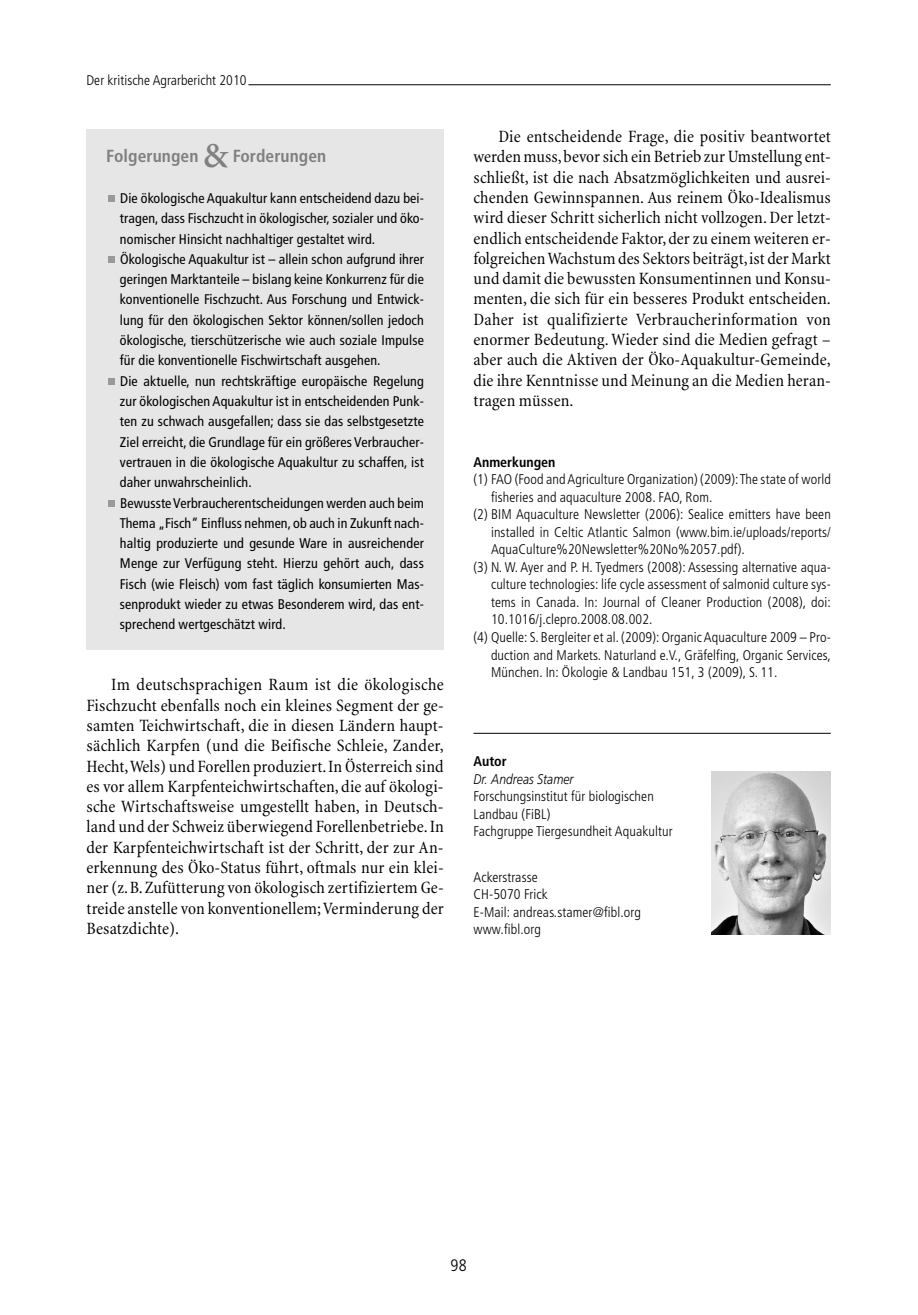
<style>
.page{position:relative;width:918px;height:1315px;background:#fff}
.page>*{position:absolute;margin:0;border:0;box-sizing:border-box;transform-origin:0 0}
.t1{font:condensed 17.5px/20.3px "Minion";letter-spacing:.005em;color:#000;text-align:justify}
.t2{font:condensed 17.5px/20.3px "Minion";letter-spacing:.005em;color:#000;text-align:justify;scale:1.04 1}
.t3{font:700 condensed 17.5px "Frutiger";letter-spacing:.005em;color:#808080}
.t4{font:300 condensed 16.62px "Frutiger";color:#000}
.t5{font:condensed 14px/20.3px "Frutiger";letter-spacing:.01em;color:#000}
.t6{font:300 condensed 14px/17.5px "Frutiger";letter-spacing:.01em;color:#000}
.t7{font:700 condensed 14px "Frutiger";color:#000}
.t8{font:italic 300 14px "Frutiger";letter-spacing:.005em;color:#000;scale:.86 1}
.s1{font-family:"Minion";font-weight:600;font-stretch:normal;font-size:35px}
</style>
<div class="page">
<hr style="left:248px;top:84px;width:583px;height:1px;background:#000">
<hr style="left:473px;top:733px;width:358px;height:1px;background:#000">
<div style="left:86px;top:129px;width:358px;height:520px;background:#e6e6e6"></div>
<div style="left:108px;top:500px;width:7px;height:7px;background:#999"></div>
<div style="left:108px;top:378px;width:7px;height:7px;background:#999"></div>
<div style="left:108px;top:256px;width:7px;height:7px;background:#999"></div>
<div style="left:108px;top:195px;width:7px;height:7px;background:#999"></div>
<img style="left:711px;top:771px;width:120px;height:163px">
<p class="t6" style="left:86px;top:73px;width:162px">Der kritische Agrarbericht 2010</p>
<p class="t3" style="left:106px;top:149px;width:221px">Folgerungen <span class="s1">&amp;</span> Forderungen</p>
<p class="t5" style="left:120px;top:189px;width:305px">Die ökologische Aquakultur kann entscheidend dazu bei&shy;tragen, dass Fischzucht in ökologischer, sozialer und öko&shy;nomischer Hinsicht nachhaltiger gestaltet wird.<br>Ökologische Aquakultur ist – allein schon aufgrund ihrer geringen Marktanteile – bislang keine Konkurrenz für die konventionelle Fischzucht. Aus Forschung und Entwick&shy;lung für den ökologischen Sektor können/sollen jedoch ökologische, tierschützerische wie auch soziale Impulse für die konventionelle Fischwirtschaft ausgehen.<br>Die aktuelle, nun rechtskräftige europäische Regelung zur ökologischen Aquakultur ist in entscheidenden Punk&shy;ten zu schwach ausgefallen; dass sie das selbstgesetzte Ziel erreicht, die Grundlage für ein größeres Verbraucher&shy;vertrauen in die ökologische Aquakultur zu schaffen, ist daher unwahrscheinlich.<br>Bewusste Verbraucherentscheidungen werden auch beim Thema „Fisch“ Einfluss nehmen, ob auch in Zukunft nach&shy;haltig produzierte und gesunde Ware in ausreichender Menge zur Verfügung steht. Hierzu gehört auch, dass Fisch (wie Fleisch) vom fast täglich konsumierten Mas&shy;senprodukt wieder zu etwas Besonderem wird, das ent&shy;sprechend wertgeschätzt wird.</p>
<p class="t2" style="left:86px;top:676px;width:345px;text-indent:25px">Im deutschsprachigen Raum ist die ökologische Fischzucht ebenfalls noch ein kleines Segment der ge&shy;samten Teichwirtschaft, die in diesen Ländern haupt&shy;sächlich Karpfen (und die Beifische Schleie, Zander, Hecht,Wels) und Forellen produziert.In Österreich sind es vor allem Karpfenteichwirtschaften, die auf ökologi&shy;sche Wirtschaftsweise umgestellt haben, in Deutsch&shy;land und der Schweiz überwiegend Forellenbetriebe.In der Karpfenteichwirtschaft ist der Schritt, der zur An&shy;erkennung des Öko-Status führt, oftmals nur ein klei&shy;ner (z.B.Zufütterung von ökologisch zertifiziertem Ge&shy;treide anstelle von konventionellem;Verminderung der Besatzdichte).</p>
<p class="t1" style="left:473px;top:128px;width:359px;text-indent:25px">Die entscheidende Frage, die positiv beantwortet werden muss,bevor sich ein Betrieb zur Umstellung ent&shy;schließt, ist die nach Absatzmöglichkeiten und ausrei&shy;chenden Gewinnspannen. Aus reinem Öko-Idealismus wird dieser Schritt sicherlich nicht vollzogen. Der letzt&shy;endlich entscheidende Faktor,der zu einem weiteren er&shy;folgreichen Wachstum des Sektors beiträgt,ist der Markt und damit die bewussten Konsumentinnen und Konsu&shy;menten, die sich für ein besseres Produkt entscheiden.<br>Daher ist qualifizierte Verbraucherinformation von enormer Bedeutung. Wieder sind die Medien gefragt – aber auch die Aktiven der Öko-Aquakultur-Gemeinde, die ihre Kenntnisse und Meinung an die Medien heran&shy;tragen müssen.</p>
<p class="t7" style="left:473px;top:456px;width:83px">Anmerkungen</p>
<p class="t6" style="left:473px;top:472px;width:359px">(1) FAO (Food and Agriculture Organization) (2009):The state of world</p>
<p class="t6" style="left:491px;top:489px;width:223px">fisheries and aquaculture 2008. FAO, Rom.</p>
<p class="t6" style="left:473px;top:507px;width:359px">(2) BIM Aquaculture Newsletter (2006): Sealice emitters have been</p>
<p class="t6" style="left:491px;top:524px;width:341px">installed in Celtic Atlantic Salmon (www.bim.ie/uploads/reports/</p>
<p class="t6" style="left:491px;top:542px;width:255px">AquaCulture%20Newsletter%20No%2057.pdf).</p>
<p class="t6" style="left:473px;top:559px;width:359px">(3) N. W. Ayer and P. H. Tyedmers (2008): Assessing alternative aqua-</p>
<p class="t6" style="left:491px;top:577px;width:341px">culture technologies: life cycle assessment of salmonid culture sys-</p>
<p class="t6" style="left:491px;top:594px;width:341px">tems in Canada. In: Journal of Cleaner Production (2008), doi:</p>
<p class="t6" style="left:491px;top:612px;width:163px">10.1016/j.clepro.2008.08.002.</p>
<p class="t6" style="left:473px;top:629px;width:359px">(4) Quelle: S. Bergleiter et al. (2009): Organic Aquaculture 2009 – Pro-</p>
<p class="t6" style="left:491px;top:647px;width:341px">duction and Markets. Naturland e.V., Gräfelfing, Organic Services,</p>
<p class="t6" style="left:491px;top:664px;width:288px">München. In: Ökologie &amp; Landbau 151, 3 (2009), S. 11.</p>
<p class="t7" style="left:473px;top:756px;width:35px">Autor</p>
<p class="t8" style="left:473px;top:773px;width:118px">Dr. Andreas Stamer</p>
<p class="t6" style="left:473px;top:789px;width:201px">Forschungsinstitut für biologischen<br>Landbau (FiBL)<br>Fachgruppe Tiergesundheit Aquakultur</p>
<p class="t6" style="left:473px;top:869px;width:169px">Ackerstrasse<br>CH-5070 Frick<br>E-Mail: andreas.stamer@fibl.org www.fibl.org</p>
<p class="t4" style="left:450px;top:1258px;width:18px">98</p>
</div>
